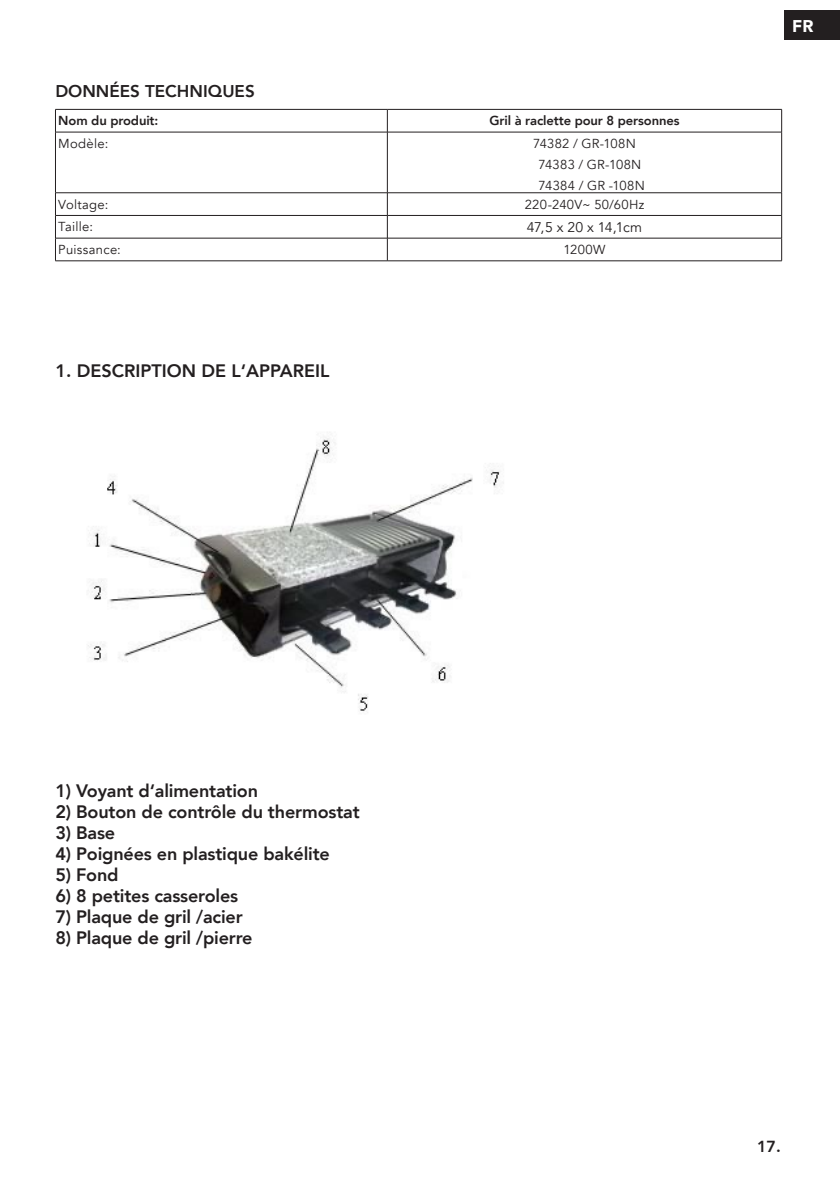
<style>
.page{position:relative;width:840px;height:1191px;background:#fff}
.page>*{position:absolute;margin:0;border:0;box-sizing:border-box;transform-origin:0 0}
.t1{font:800 18px "Avenir";letter-spacing:-.01em;color:#231f20}
.t2{font:800 17px "Avenir";color:#231f20}
.t3{font:900 17px "Avenir";color:#fff}
.t4{font:800 16px "Avenir";color:#231f20}
.t5{font:14px "Avenir";letter-spacing:-.02em;color:#231f20}
.t6{font:13px "Avenir";letter-spacing:.02em;color:#231f20}
.t7{font:800 13px "Avenir";letter-spacing:-.01em;color:#231f20}
</style>
<div class="page">
<div style="left:784px;top:11px;width:55px;height:29px;background:#231f20"></div>
<hr style="left:55px;top:109px;width:332px;height:1px;background:#231f20">
<svg style="left:55px;top:110px;width:1px;height:22px"></svg>
<hr style="left:387px;top:109px;width:394px;height:1px;background:#231f20">
<svg style="left:387px;top:110px;width:1px;height:22px"></svg>
<hr style="left:55px;top:132px;width:332px;height:1px;background:#231f20">
<hr style="left:55px;top:132px;width:1px;height:61px;background:#231f20">
<hr style="left:387px;top:132px;width:394px;height:1px;background:#231f20">
<hr style="left:387px;top:132px;width:1px;height:61px;background:#231f20">
<hr style="left:780px;top:132px;width:1px;height:61px;background:#231f20">
<hr style="left:55px;top:192px;width:332px;height:1px;background:#231f20">
<hr style="left:387px;top:192px;width:394px;height:1px;background:#231f20">
<hr style="left:55px;top:215px;width:332px;height:1px;background:#231f20">
<hr style="left:387px;top:215px;width:394px;height:1px;background:#231f20">
<hr style="left:55px;top:238px;width:332px;height:1px;background:#231f20">
<svg style="left:55px;top:193px;width:1px;height:67px"></svg>
<hr style="left:387px;top:238px;width:394px;height:1px;background:#231f20">
<svg style="left:387px;top:193px;width:1px;height:67px"></svg>
<hr style="left:55px;top:260px;width:332px;height:1px;background:#231f20">
<hr style="left:387px;top:260px;width:394px;height:1px;background:#231f20">
<img style="left:88px;top:437px;width:416px;height:276px">
<p class="t2" style="left:55px;top:78px;width:201px">DONNÉES TECHNIQUES</p>
<p class="t7" style="left:58px;top:111px;width:101px">Nom du produit:</p>
<p class="t7" style="left:489px;top:111px;width:191px">Gril à raclette pour 8 personnes</p>
<p class="t6" style="left:58px;top:136px;width:51px">Modèle:</p>
<p class="t6" style="left:533px;top:136px;width:104px">74382 / GR-108N</p>
<p class="t6" style="left:538px;top:157px;width:104px">74383 / GR-108N</p>
<p class="t6" style="left:538px;top:178px;width:108px">74384 / GR -108N</p>
<p class="t6" style="left:58px;top:196px;width:52px">Voltage:</p>
<p class="t6" style="left:524px;top:196px;width:121px">220-240V~ 50/60Hz</p>
<p class="t6" style="left:58px;top:219px;width:36px">Taille:</p>
<p class="t5" style="left:526px;top:219px;width:117px">47,5 x 20 x 14,1cm</p>
<p class="t6" style="left:58px;top:242px;width:64px">Puissance:</p>
<p class="t6" style="left:563px;top:242px;width:43px">1200W</p>
<p class="t1" style="left:55px;top:356px;width:275px">1. DESCRIPTION DE L‘APPAREIL</p>
<p class="t3" style="left:791px;top:12px;width:23px">FR</p>
<p class="t1" style="left:55px;top:776px;width:204px">1) Voyant d‘alimentation</p>
<p class="t1" style="left:55px;top:797px;width:306px">2) Bouton de contrôle du thermostat</p>
<p class="t1" style="left:55px;top:818px;width:61px">3) Base</p>
<p class="t1" style="left:55px;top:839px;width:276px">4) Poignées en plastique bakélite</p>
<p class="t1" style="left:55px;top:860px;width:65px">5) Fond</p>
<p class="t1" style="left:55px;top:881px;width:184px">6) 8 petites casseroles</p>
<p class="t1" style="left:55px;top:902px;width:189px">7) Plaque de gril /acier</p>
<p class="t1" style="left:55px;top:923px;width:199px">8) Plaque de gril /pierre</p>
<p class="t4" style="left:756px;top:1134px;width:25px">17.</p>
</div>
